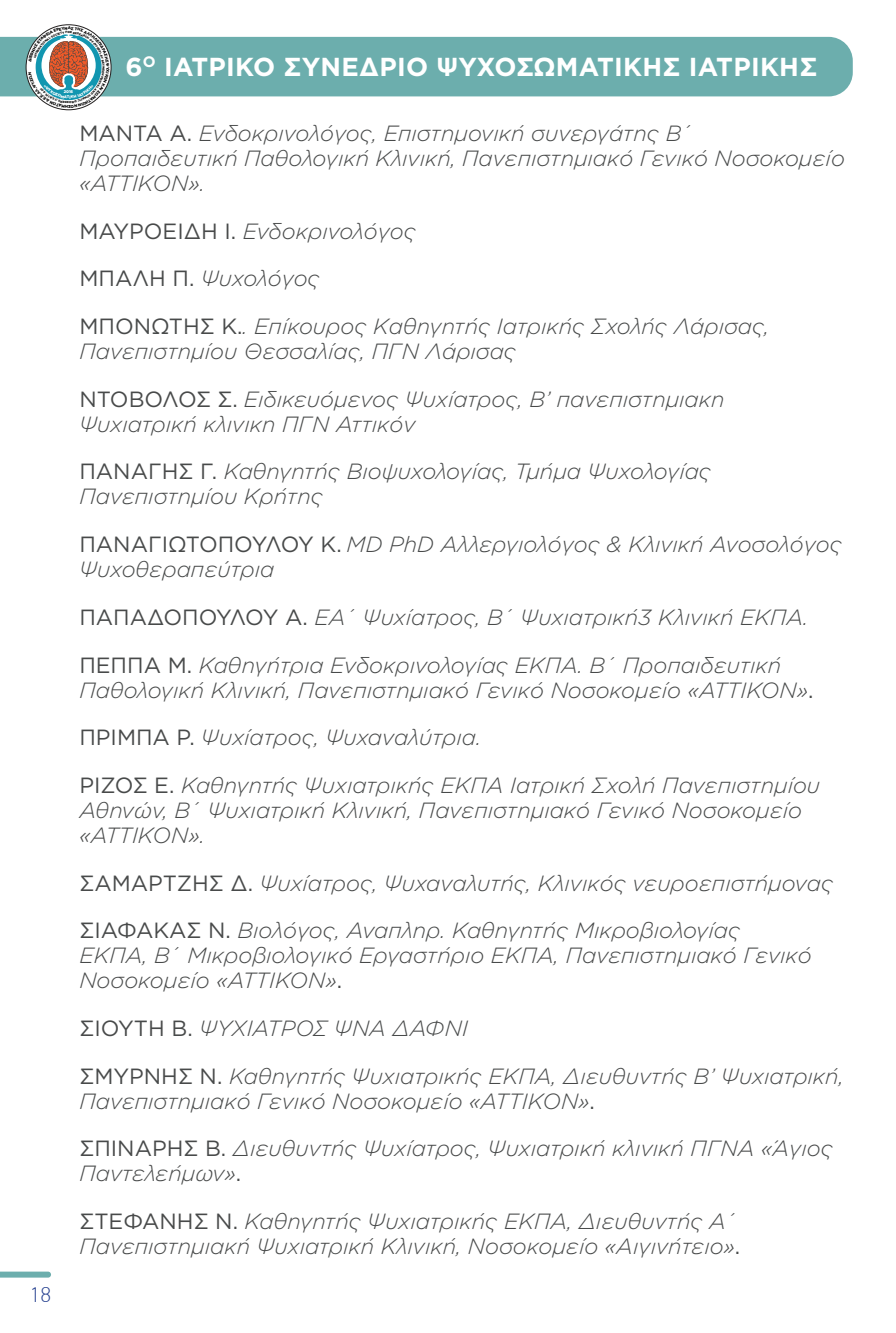
<style>
.page{position:relative;width:896px;height:1333px;background:#fff}
.page>*{position:absolute;margin:0;border:0;box-sizing:border-box;transform-origin:0 0}
.t1{font:700 26px "Gotham Greek";letter-spacing:.01em;color:#fff}
.t2{font:100 24px "PF Handbook Pro";color:#25408f}
.t3{font:italic 300 22px/47.6px "Gotham Greek";color:#484a4a}
.t4{font:900 4px "Gotham Greek";color:#fff}
.s1{font-weight:400;font-style:normal}
</style>
<div class="page">
<svg style="left:0;top:1271px;width:51px;height:6px"></svg>
<div style="left:0;top:37px;width:853px;height:59px;background:#6caead"></div>
<svg style="left:28px;top:27px;width:81px;height:81px"></svg>
<p class="t2" style="left:30px;top:1279px;width:23px">18</p>
<p class="t4" style="left:64px;top:90px;width:11px">2016</p>
<p class="t1" style="left:125px;top:51px;width:693px">6<sup>O</sup> ΙΑΤΡΙΚΟ ΣΥΝΈΔΡΙΟ ΨΥΧΟΣΩΜΑΤΙΚΉΣ ΙΑΤΡΙΚΉΣ</p>
<p class="t3" style="left:79px;top:121px;width:767px;line-height:25px"><span class="s1">ΜΑΝΤΑ Α.</span> Ενδοκρινολόγος, Επιστημονική συνεργάτης Β΄<br>Προπαιδευτική Παθολογική Κλινική, Πανεπιστημιακό Γενικό Νοσοκομείο «ΑΤΤΙΚΟΝ».</p>
<p class="t3" style="left:79px;top:207px;width:691px"><span class="s1">ΜΑΥΡΟΕΙΔΗ Ι.</span> Ενδοκρινολόγος<br><span class="s1">ΜΠΑΛΗ Π.</span> Ψυχολόγος<br><span class="s1">ΜΠΟΝΩΤΗΣ Κ.</span>. Επίκουρος Kαθηγητής Iατρικής Σχολής Λάρισας,</p>
<p class="t3" style="left:79px;top:327px;width:647px">Πανεπιστημίου Θεσσαλίας, ΠΓΝ Λάρισας<br><span class="s1">ΝΤΟΒΟΛΟΣ Σ.</span> Ειδικευόμενος Ψυχίατρος, Β’ πανεπιστημιακη</p>
<p class="t3" style="left:79px;top:400px;width:633px">Ψυχιατρική κλινικη ΠΓΝ Αττικόν<br><span class="s1">ΠΑΝΑΓΗΣ Γ.</span> Καθηγητής Βιοψυχολογίας, Τμήμα Ψυχολογίας</p>
<p class="t3" style="left:79px;top:473px;width:764px">Πανεπιστημίου Κρήτης<br><span class="s1">ΠΑΝΑΓΙΩΤΟΠΟΎΛΟΥ K.</span> MD PhD Αλλεργιολόγος &amp; Κλινική Ανοσολόγος</p>
<p class="t3" style="left:79px;top:545px;width:730px">Ψυχοθεραπεύτρια<br><span class="s1">ΠΑΠΑΔΟΠΟΎΛΟΥ Α.</span> ΕΑ΄ Ψυχίατρος, Β΄ Ψυχιατρική3 Κλινική ΕΚΠΑ.<br><span class="s1">ΠΈ ΠΠΑ Μ.</span> Καθηγήτρια Ενδοκρινολογίας ΕΚΠΑ. Β΄ Προπαιδευτική</p>
<p class="t3" style="left:79px;top:666px;width:742px">Παθολογική Κλινική, Πανεπιστημιακό Γενικό Νοσοκομείο «ΑΤΤΙΚΟΝ»<span class="s1">.<br>ΠΡΙΜΠΑ Ρ.</span> Ψυχίατρος, Ψυχαναλύτρια.<br><span class="s1">ΡΊ ΖΟΣ Ε.</span> Καθηγητής Ψυχιατρικής ΕΚΠΑ Ιατρική Σχολή Πανεπιστημίου</p>
<p class="t3" style="left:79px;top:797px;width:724px;line-height:25px">Αθηνών, Β΄ Ψυχιατρική Κλινική, Πανεπιστημιακό Γενικό Νοσοκομείο «ΑΤΤΙΚΟΝ».</p>
<p class="t3" style="left:79px;top:859px;width:755px"><span class="s1">ΣΑΜΑΡΤΖΗΣ Δ.</span> Ψυχίατρος, Ψυχαναλυτής, Κλινικός νευροεπιστήμονας<br><span class="s1">ΣΙΑΦΆΚΑΣ Ν.</span> Βιολόγος, Αναπληρ. Καθηγητής Μικροβιολογίας</p>
<p class="t3" style="left:79px;top:943px;width:734px;line-height:25px">ΕΚΠΑ, Β΄ Μικροβιολογικό Εργαστήριο ΕΚΠΑ, Πανεπιστημιακό Γενικό<br>Νοσοκομείο «ΑΤΤΙΚΟΝ»<span class="s1">.</span></p>
<p class="t3" style="left:79px;top:1004px;width:766px"><span class="s1">ΣΙΟΥΤΗ Β.</span> ΨΥΧΙΑΤΡΟΣ ΨΝΑ ΔΑΦΝΙ<br><span class="s1">ΣΜΥΡΝΉ Σ Ν.</span> Καθηγητής Ψυχιατρικής ΕΚΠΑ, Διευθυντής Β’ Ψυχιατρική,</p>
<p class="t3" style="left:79px;top:1077px;width:755px">Πανεπιστημιακό Γενικό Νοσοκομείο «ΑΤΤΙΚΟΝ»<span class="s1">.<br>ΣΠΙΝΑΡΗΣ Β.</span> Διευθυντής Ψυχίατρος, Ψυχιατρική κλινική ΠΓΝΑ «Άγιος</p>
<p class="t3" style="left:79px;top:1149px;width:659px">Παντελεήμων»<span class="s1">.<br>ΣΤΕΦΑΝΉ Σ Ν.</span> Καθηγητής Ψυχιατρικής ΕΚΠΑ, Διευθυντής Α΄</p>
<p class="t3" style="left:79px;top:1222px;width:662px">Πανεπιστημιακή Ψυχιατρική Κλινική, Νοσοκομείο «Αιγινήτειο»<span class="s1">.</span></p>
</div>
